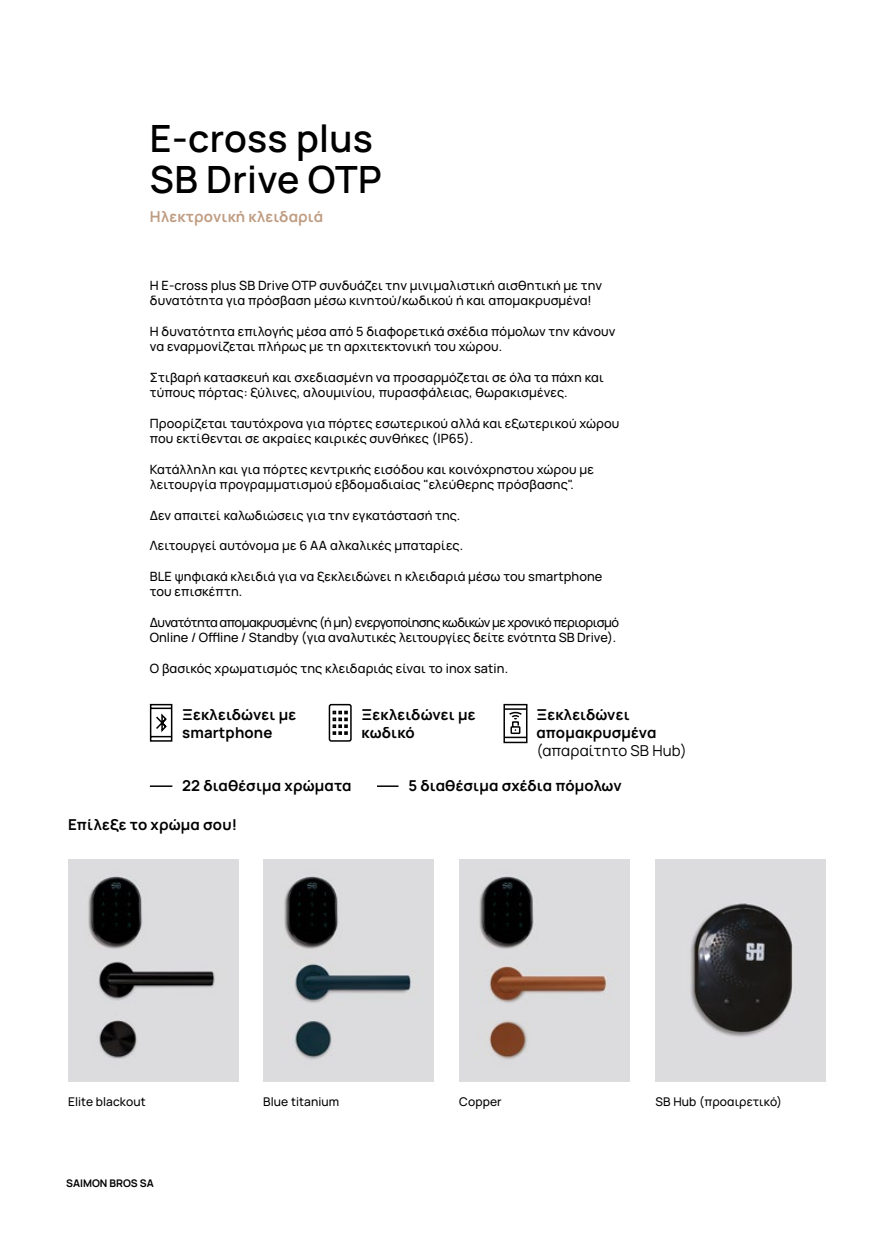
<style>
.page{position:relative;width:893px;height:1234px;background:#fff}
.page>*{position:absolute;margin:0;border:0;box-sizing:border-box;transform-origin:0 0}
.t1{font:600 37.5px/40.5px "Manrope";letter-spacing:.01em;color:#000}
.t2{font:700 15px/18px "Manrope";letter-spacing:.01em;color:#000}
.t3{font:700 15px "Manrope";letter-spacing:.01em;color:#bf9d83}
.t4{font:15px "Manrope";letter-spacing:.01em;color:#000}
.t5{font:500 12.75px/15.3px "Manrope";letter-spacing:.01em;color:#000}
.t6{font:500 12.75px/15.3px "Manrope";letter-spacing:-.04em;color:#000}
.t7{font:500 12px "Manrope";letter-spacing:.01em;color:#000}
.t8{font:700 10.5px "Manrope";color:#000}
</style>
<div class="page">
<img style="left:264px;top:859px;width:170px;height:222px">
<img style="left:459px;top:859px;width:170px;height:222px">
<img style="left:68px;top:859px;width:170px;height:222px">
<svg style="left:150px;top:785px;width:22px;height:1px"></svg>
<svg style="left:377px;top:785px;width:21px;height:1px"></svg>
<svg style="left:149px;top:703px;width:24px;height:39px"></svg>
<div style="left:329px;top:703px;width:23px;height:38px;border:2px solid #000;border-radius:2px"></div>
<svg style="left:333px;top:710px;width:15px;height:24px"></svg>
<svg style="left:503px;top:703px;width:25px;height:40px"></svg>
<img style="left:656px;top:859px;width:170px;height:222px">
<h1 class="t1" style="left:150px;top:117px;width:233px">E-cross plus<br>SB Drive OTP</h1>
<p class="t3" style="left:150px;top:206px;width:174px">Ηλεκτρονική κλειδαριά</p>
<p class="t5" style="left:150px;top:277px;width:454px">H E-cross plus SB Drive OTP συνδυάζει την μινιμαλιστική αισθητική με την δυνατότητα για πρόσβαση μέσω κινητού/κωδικού ή και απομακρυσμένα!</p>
<p class="t5" style="left:150px;top:323px;width:467px">Η δυνατότητα επιλογής μέσα από 5 διαφορετικά σχέδια πόμολων την κάνουν να εναρμονίζεται πλήρως με τη αρχιτεκτονική του χώρου.</p>
<p class="t5" style="left:150px;top:369px;width:456px">Στιβαρή κατασκευή και σχεδιασμένη να προσαρμόζεται σε όλα τα πάχη και τύπους πόρτας: ξύλινες, αλουμινίου, πυρασφάλειας, θωρακισμένες.</p>
<p class="t5" style="left:150px;top:415px;width:471px">Προορίζεται ταυτόχρονα για πόρτες εσωτερικού αλλά και εξωτερικού χώρου που εκτίθενται σε ακραίες καιρικές συνθήκες (IP65).</p>
<p class="t5" style="left:150px;top:461px;width:446px">Κατάλληλη και για πόρτες κεντρικής εισόδου και κοινόχρηστου χώρου με λειτουργία προγραμματισμού εβδομαδιαίας "ελεύθερης πρόσβασης".</p>
<p class="t5" style="left:150px;top:506px;width:312px">Δεν απαιτεί καλωδιώσεις για την εγκατάστασή της.</p>
<p class="t5" style="left:150px;top:537px;width:315px">Λειτουργεί αυτόνομα με 6 ΑΑ αλκαλικές μπαταρίες.</p>
<p class="t5" style="left:150px;top:568px;width:454px">BLE ψηφιακά κλειδιά για να ξεκλειδώνει η κλειδαριά μέσω του smartphone του επισκέπτη.</p>
<p class="t6" style="left:150px;top:614px;width:471px">Δυνατότητα απομακρυσμένης (ή μη) ενεργοποίησης κωδικών με χρονικό περιορισμό<br>Online / Offline / Standby (για αναλυτικές λειτουργίες δείτε ενότητα SB Drive).</p>
<p class="t5" style="left:150px;top:659px;width:360px">Ο βασικός χρωματισμός της κλειδαριάς είναι το inox satin.</p>
<p class="t2" style="left:362px;top:704px;width:116px">Ξεκλειδώνει με κωδικό</p>
<p class="t2" style="left:536px;top:704px;width:122px">Ξεκλειδώνει απομακρυσμένα</p>
<p class="t4" style="left:536px;top:739px;width:152px">(απαραίτητο SB Hub)</p>
<p class="t2" style="left:182px;top:704px;width:116px">Ξεκλειδώνει με smartphone</p>
<p class="t2" style="left:182px;top:775px;width:171px">22 διαθέσιμα χρώματα</p>
<p class="t2" style="left:408px;top:775px;width:215px">5 διαθέσιμα σχέδια πόμολων</p>
<p class="t2" style="left:68px;top:814px;width:171px">Επίλεξε το χρώμα σου!</p>
<p class="t7" style="left:68px;top:1092px;width:79px">Elite blackout</p>
<p class="t7" style="left:263px;top:1092px;width:78px">Blue titanium</p>
<p class="t7" style="left:459px;top:1092px;width:44px">Copper</p>
<p class="t7" style="left:656px;top:1092px;width:128px">SB Ηub (προαιρετικό)</p>
<p class="t8" style="left:66px;top:1175px;width:89px">SAIMON BROS SA</p>
</div>
